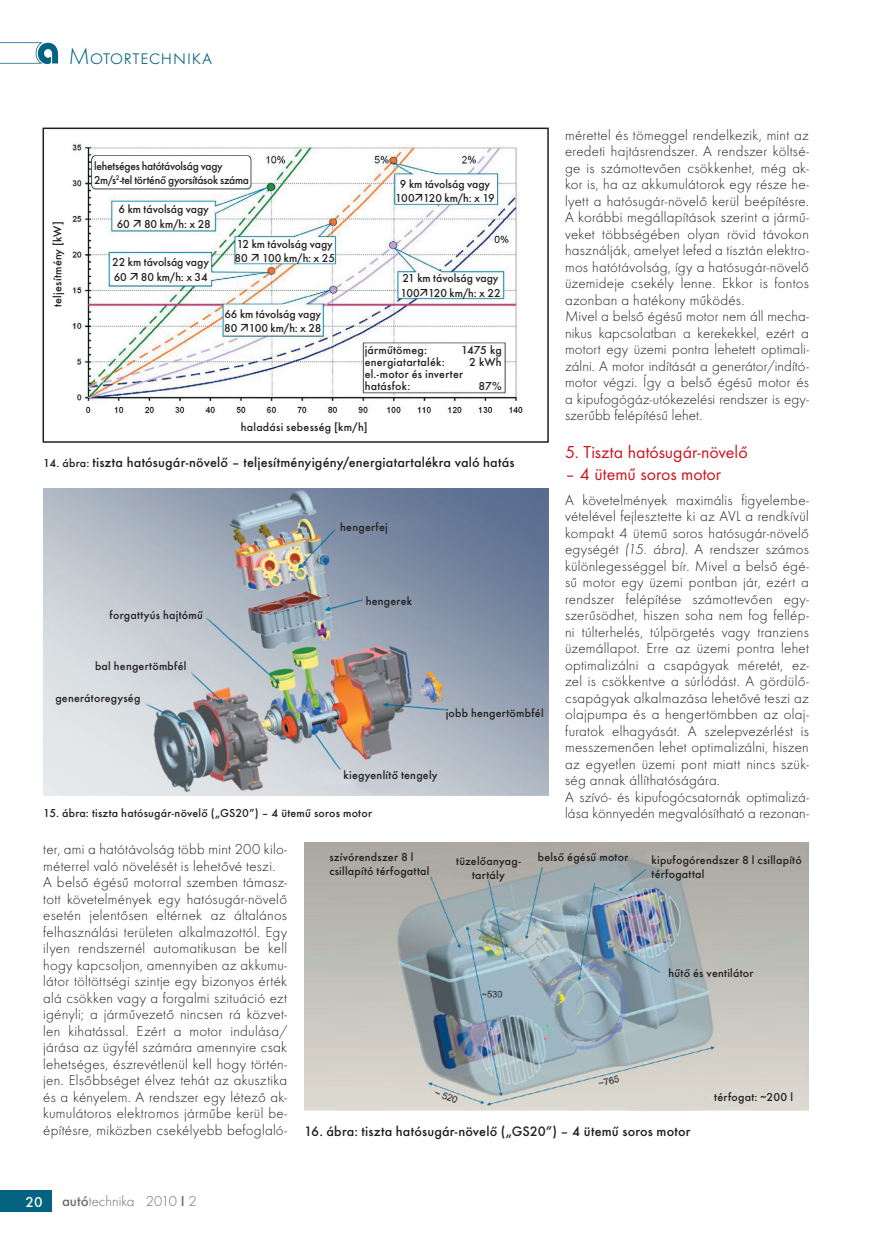
<style>
.page{position:relative;width:872px;height:1246px;background:#fff}
.page>*{position:absolute;margin:0;border:0;box-sizing:border-box;transform-origin:0 0}
.fülcim{font:300 24px "Futura TOT";color:#046380}
.alcim{font:18px "Futura TOT Boo";color:#cd151d}
.szöveg{font:300 15px/16.5px "Futura TOT";letter-spacing:.015em;color:#231f20;text-align:justify}
.t1{font:300 15px "Futura TOT";color:#6c6d70}
.t2{font:500 15px "Futura TOT";color:#fff}
.kepalairas{font:500 14.25px "Futura TOT";letter-spacing:.015em;color:#231f20}
.kepalairas-2{font:500 12px/14.4px "Futura TOT";letter-spacing:.02em;color:#231f20}
.kepalairas-3{font:500 12px/14.4px "Futura TOT";color:#231f20}
.kepalairas-4{font:500 12px/14.4px "Futura TOT";letter-spacing:-.02em;color:#231f20;scale:.96 1}
.kepalairas-5{font:500 12px/14.4px "Futura TOT";letter-spacing:-.005em;color:#231f20}
.s1{font-size:12px}
.s2{font-style:italic}
.s3{font-weight:500}
</style>
<div class="page">
<div style="left:0;top:1191px;width:51px;height:21px;background:#046380"></div>
<svg style="left:0;top:42px;width:58px;height:22px"></svg>
<img style="left:72px;top:144px;width:451px;height:270px">
<div style="left:43px;top:128px;width:506px;height:315px;border:2px solid #231f20"></div>
<img style="left:43px;top:489px;width:505px;height:307px">
<img style="left:304px;top:842px;width:505px;height:268px">
<svg style="left:133px;top:219px;width:8px;height:8px"></svg>
<svg style="left:130px;top:273px;width:7px;height:7px"></svg>
<svg style="left:251px;top:254px;width:7px;height:7px"></svg>
<svg style="left:241px;top:324px;width:7px;height:8px"></svg>
<svg style="left:415px;top:194px;width:7px;height:8px"></svg>
<svg style="left:420px;top:289px;width:7px;height:7px"></svg>
<p class="fülcim" style="left:68px;top:43px;width:145px">Motortechnika</p>
<p class="kepalairas-2" style="left:50px;top:307px;width:87px;rotate:-90deg">teljesítmény [kW]</p>
<p class="kepalairas-4" style="left:94px;top:159px;width:163px">lehetséges hatótávolság vagy<br>2m/s<sup>2</sup>-tel történő gyorsítások száma</p>
<p class="kepalairas-3" style="left:117px;top:202px;width:95px">6 km távolság vagy<br>60 80 km/h: x 28</p>
<p class="kepalairas-3" style="left:112px;top:255px;width:98px">22 km távolság vagy<br>60 80 km/h: x 34</p>
<p class="kepalairas-3" style="left:235px;top:236px;width:102px">12 km távolság vagy<br>80 100 km/h: x 25</p>
<p class="kepalairas-3" style="left:224px;top:307px;width:99px">66 km távolság vagy<br>80 100 km/h: x 28</p>
<p class="kepalairas-3" style="left:395px;top:177px;width:101px;text-align:center">9 km távolság vagy<br>100 120 km/h: x 19</p>
<p class="kepalairas-5" style="left:400px;top:271px;width:102px">21 km távolság vagy<br>100 120 km/h: x 22</p>
<p class="kepalairas-2" style="left:365px;top:343px;width:64px">járműtömeg:</p>
<p class="kepalairas-2" style="left:461px;top:343px;width:42px">1475 kg</p>
<p class="kepalairas-2" style="left:365px;top:355px;width:82px">energiatartalék:</p>
<p class="kepalairas-2" style="left:469px;top:355px;width:34px">2 kWh</p>
<p class="kepalairas-2" style="left:365px;top:368px;width:100px;line-height:12px">el.-motor és inverter hatásfok:</p>
<p class="kepalairas-2" style="left:478px;top:379px;width:25px">87%</p>
<p class="kepalairas-2" style="left:241px;top:420px;width:128px">haladási sebesség [km/h]</p>
<p class="kepalairas" style="left:43px;top:454px;width:473px"><span class="s1">14. ábra:</span> tiszta hatósugár-növelő – teljesítményigény/energiatartalékra való hatás</p>
<p class="kepalairas-2" style="left:340px;top:520px;width:49px">hengerfej</p>
<p class="kepalairas-2" style="left:110px;top:607px;width:95px">forgattyús hajtómű</p>
<p class="kepalairas-2" style="left:95px;top:659px;width:93px">bal hengertömbfél</p>
<p class="kepalairas-2" style="left:55px;top:691px;width:87px">generátoregység</p>
<p class="kepalairas-2" style="left:366px;top:594px;width:48px">hengerek</p>
<p class="kepalairas-2" style="left:446px;top:706px;width:99px">jobb hengertömbfél</p>
<p class="kepalairas-2" style="left:343px;top:768px;width:96px">kiegyenlítő tengely</p>
<p class="kepalairas-2" style="left:43px;top:806px;width:330px">15. ábra: tiszta hatósugár-növelő („GS20”) – 4 ütemű soros motor</p>
<p class="szöveg" style="left:565px;top:126px;width:245px">mérettel és tömeggel rendelkezik, mint az eredeti hajtásrendszer. A rendszer költsé&shy;ge is számottevően csökkenhet, még ak&shy;kor is, ha az akkumulátorok egy része he&shy;lyett a hatósugár-növelő kerül beépítésre.<br>A korábbi megállapítások szerint a jármű&shy;veket többségében olyan rövid távokon használják, amelyet lefed a tisztán elektro&shy;mos hatótávolság, így a hatósugár-növelő üzemideje csekély lenne. Ekkor is fontos azonban a hatékony működés.</p>
<p class="szöveg" style="left:565px;top:308px;width:245px">Mivel a belső égésű motor nem áll mecha&shy;nikus kapcsolatban a kerekekkel, ezért a motort egy üzemi pontra lehetett optimali&shy;zálni. A motor indítását a generátor/indító&shy;motor végzi. Így a belső égésű motor és a kipufogógáz-utókezelési rendszer is egy&shy;szerűbb felépítésű lehet.</p>
<p class="alcim" style="left:565px;top:441px;width:184px">5. Tiszta hatósugár-növelő</p>
<p class="alcim" style="left:565px;top:463px;width:158px">– 4 ütemű soros motor</p>
<p class="szöveg" style="left:565px;top:492px;width:245px">A követelmények maximális figyelembe&shy;vételével fejlesztette ki az AVL a rendkívül kompakt 4 ütemű soros hatósugár-növelő egységét <span class="s2">(15. ábra)</span>. A rendszer számos különlegességgel bír. Mivel a belső égé&shy;sű motor egy üzemi pontban jár, ezért a rendszer felépítése számottevően egy&shy;szerűsödhet, hiszen soha nem fog fellép&shy;ni túlterhelés, túlpörgetés vagy tranziens üzemállapot. Erre az üzemi pontra lehet optimalizálni a csapágyak méretét, ez&shy;zel is csökkentve a súrlódást. A gördülő&shy;csapágyak alkalmazása lehetővé teszi az olajpumpa és a hengertömbben az olaj&shy;furatok elhagyását. A szelepvezérlést is messzemenően lehet optimalizálni, hiszen az egyetlen üzemi pont miatt nincs szük&shy;ség annak állíthatóságára.</p>
<p class="szöveg" style="left:565px;top:789px;width:245px">A szívó- és kipufogócsatornák optimalizá&shy;lása könnyedén megvalósítható a rezonan-</p>
<p class="szöveg" style="left:43px;top:841px;width:245px">ter, ami a hatótávolság több mint 200 kilo&shy;méterrel való növelését is lehetővé teszi.</p>
<p class="szöveg" style="left:43px;top:874px;width:245px">A belső égésű motorral szemben támasz&shy;tott követelmények egy hatósugár-növelő esetén jelentősen eltérnek az általános felhasználási területen alkalmazottól. Egy ilyen rendszernél automatikusan be kell hogy kapcsoljon, amennyiben az akkumu&shy;látor töltöttségi szintje egy bizonyos érték alá csökken vagy a forgalmi szituáció ezt igényli; a járművezető nincsen rá közvet&shy;len kihatással. Ezért a motor indulása/ járása az ügyfél számára amennyire csak lehetséges, észrevétlenül kell hogy történ&shy;jen. Elsőbbséget élvez tehát az akusztika és a kényelem. A rendszer egy létező ak&shy;kumulátoros elektromos járműbe kerül be&shy;építésre, miközben csekélyebb befoglaló-</p>
<p class="kepalairas-2" style="left:329px;top:849px;width:102px">szívórendszer 8 l csillapító térfogattal</p>
<p class="kepalairas-2" style="left:651px;top:852px;width:152px">kipufogórendszer 8 l csillapító térfogattal</p>
<p class="kepalairas-2" style="left:456px;top:853px;width:66px;text-align:center">tüzelőanyag&shy;tartály</p>
<p class="kepalairas-2" style="left:538px;top:849px;width:92px">belső égésű motor</p>
<p class="kepalairas-2" style="left:668px;top:965px;width:86px">hűtő és ventilátor</p>
<p class="kepalairas" style="left:304px;top:1122px;width:388px">16. ábra: tiszta hatósugár-növelő („GS20”) – 4 ütemű soros motor</p>
<p class="kepalairas-2" style="left:714px;top:1090px;width:80px">térfogat: ∼200 l</p>
<p class="t2" style="left:26px;top:1193px;width:19px">20</p>
<p class="t1" style="left:62px;top:1193px;width:136px"><span class="s3">autó</span>technika 2010 <span class="s3">I</span> 2</p>
</div>
